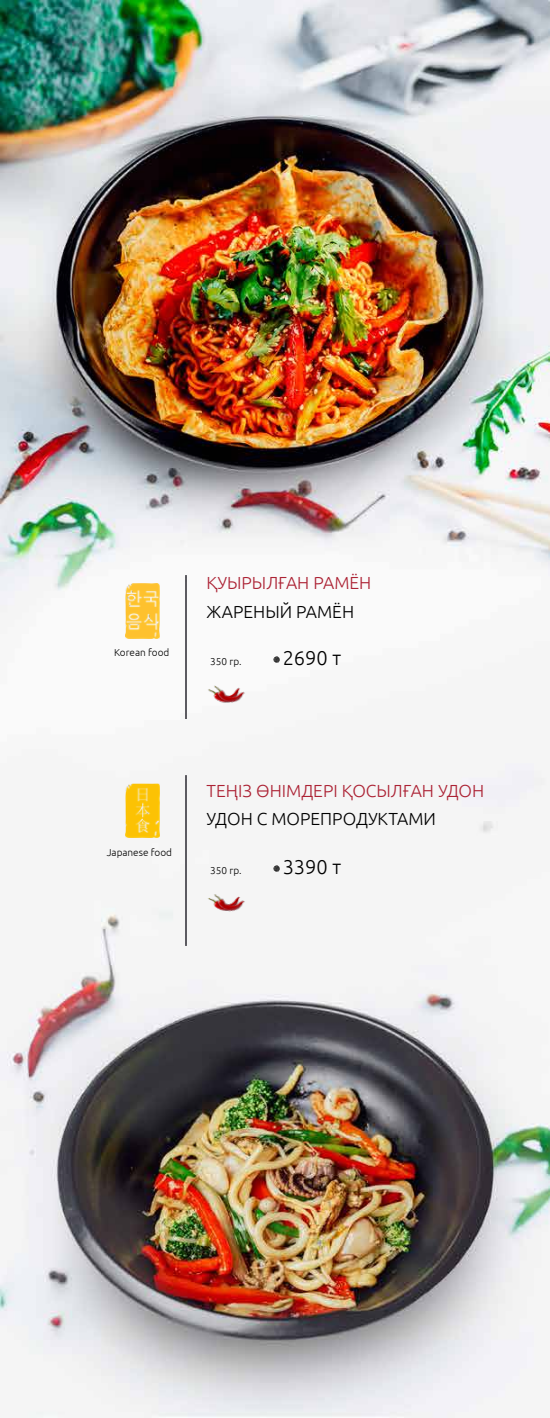
<style>
.page{position:relative;width:550px;height:1418px;background:#fff}
.page>*{position:absolute;margin:0;border:0;box-sizing:border-box;transform-origin:0 0}
.t1{font:300 20px "Ubuntu";color:#000}
.t2{font:300 17.5px "Ubuntu";color:#ac2234}
.t3{font:300 17.5px "Ubuntu";color:#000}
.t4{font:300 10px "Ubuntu";color:#000}
</style>
<div class="page">
<img style="left:0;top:0;width:549px;height:1417px">
<img style="left:206px;top:889px;width:2px;height:26px">
<img style="left:208px;top:886px;width:39px;height:34px">
<svg style="left:273px;top:865px;width:6px;height:6px"></svg>
<img style="left:185px;top:775px;width:1px;height:170px">
<img style="left:125px;top:783px;width:34px;height:54px">
<img style="left:125px;top:584px;width:34px;height:54px">
<img style="left:206px;top:681px;width:2px;height:26px">
<img style="left:208px;top:677px;width:39px;height:34px">
<svg style="left:273px;top:657px;width:6px;height:5px"></svg>
<img style="left:185px;top:576px;width:1px;height:142px">
<p class="t4" style="left:114px;top:646px;width:57px">Korean food</p>
<p class="t2" style="left:206px;top:572px;width:166px">ҚУЫРЫЛҒАН РАМЁН</p>
<p class="t3" style="left:206px;top:601px;width:149px">ЖАРЕНЫЙ РАМЁН</p>
<p class="t4" style="left:210px;top:656px;width:33px">350 гр.</p>
<p class="t1" style="left:282px;top:646px;width:60px">2690 т</p>
<p class="t4" style="left:107px;top:846px;width:67px">Japanese food</p>
<p class="t2" style="left:206px;top:780px;width:279px">ТЕҢІЗ ӨНІМДЕРІ ҚОСЫЛҒАН УДОН</p>
<p class="t3" style="left:206px;top:808px;width:231px">УДОН С МОРЕПРОДУКТАМИ</p>
<p class="t4" style="left:210px;top:864px;width:33px">350 гр.</p>
<p class="t1" style="left:282px;top:854px;width:60px">3390 т</p>
</div>
